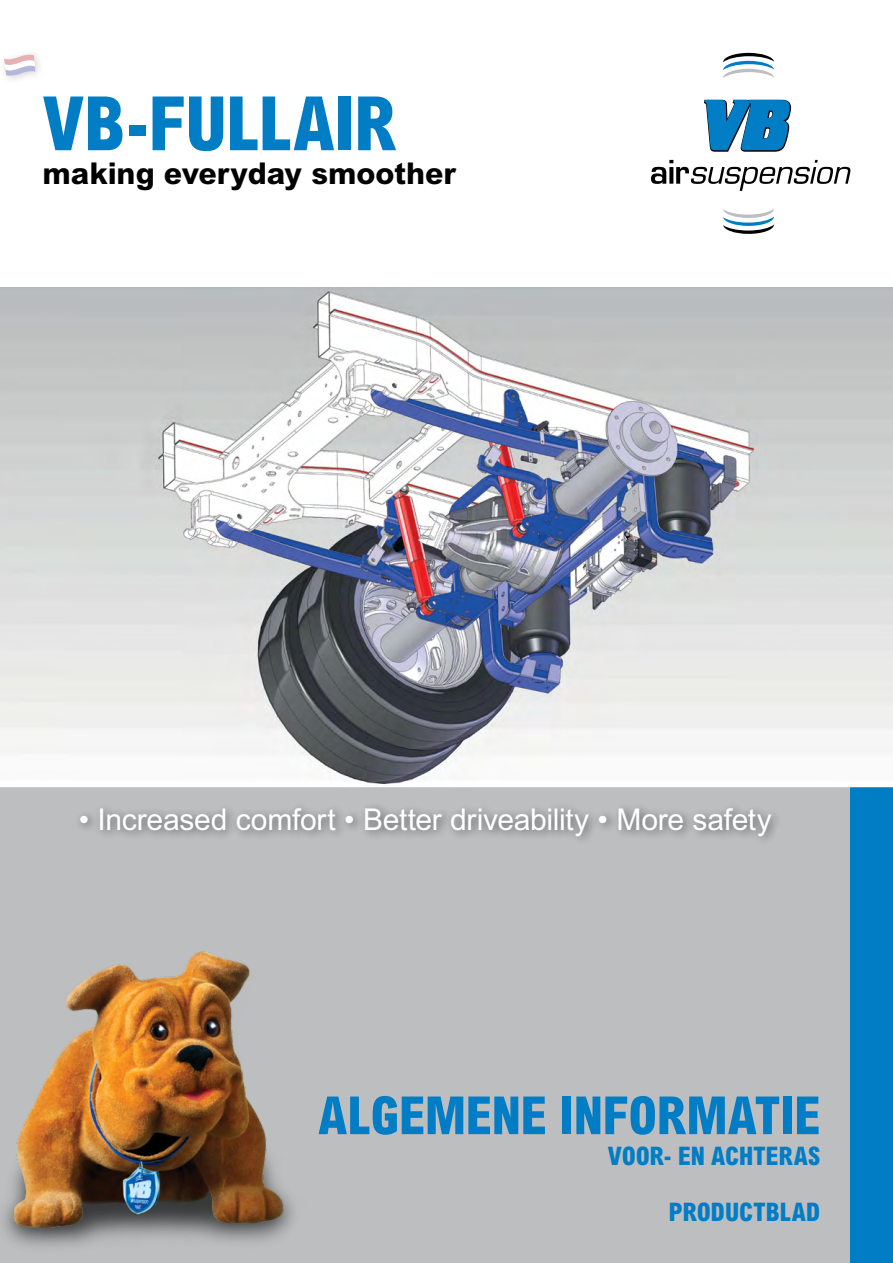
<style>
.page{position:relative;width:893px;height:1263px;background:#fff}
.page>*{position:absolute;margin:0;border:0;box-sizing:border-box;transform-origin:0 0}
.t1{font:800 condensed 75px "Arial MT Std";letter-spacing:-.01em;color:#007dc5}
.t2{font:800 condensed 52.5px "Arial MT Std";letter-spacing:-.005em;color:#007dc5}
.t3{font:30px "Arial MT Std";letter-spacing:-.01em;color:#fff}
.t4{font:800 30px "Arial MT Std";color:#000}
.t5{font:800 condensed 25.5px "Arial MT Std";color:#007dc5}
</style>
<div class="page">
<div style="left:0;top:787px;width:893px;height:476px;background:#bcbec0"></div>
<div style="left:850px;top:787px;width:43px;height:476px;background:#007dc5"></div>
<img style="left:3px;top:951px;width:291px;height:296px">
<svg style="left:723px;top:53px;width:51px;height:25px"></svg>
<svg style="left:723px;top:209px;width:51px;height:25px"></svg>
<svg style="left:651px;top:160px;width:200px;height:31px"></svg>
<svg style="left:704px;top:99px;width:88px;height:53px"></svg>
<div style="left:75px;top:801px;width:707px;height:46px;background:#000;opacity:.5"></div>
<img style="left:0;top:287px;width:893px;height:497px">
<div style="left:0;top:48px;width:45px;height:37px;background:#000;opacity:.5"></div>
<svg style="left:4px;top:54px;width:31px;height:22px"></svg>
<h1 class="t1" style="left:43px;top:78px;width:355px">VB-FULLAIR</h1>
<p class="t4" style="left:43px;top:155px;width:415px">making everyday smoother</p>
<p class="t3" style="left:79px;top:802px;width:694px">• Increased comfort • Better driveability • More safety</p>
<h2 class="t2" style="left:318px;top:1083px;width:504px">ALGEMENE INFORMATIE</h2>
<p class="t5" style="left:608px;top:1140px;width:214px">VOOR- EN ACHTERAS</p>
<p class="t5" style="left:669px;top:1196px;width:153px">PRODUCTBLAD</p>
</div>
